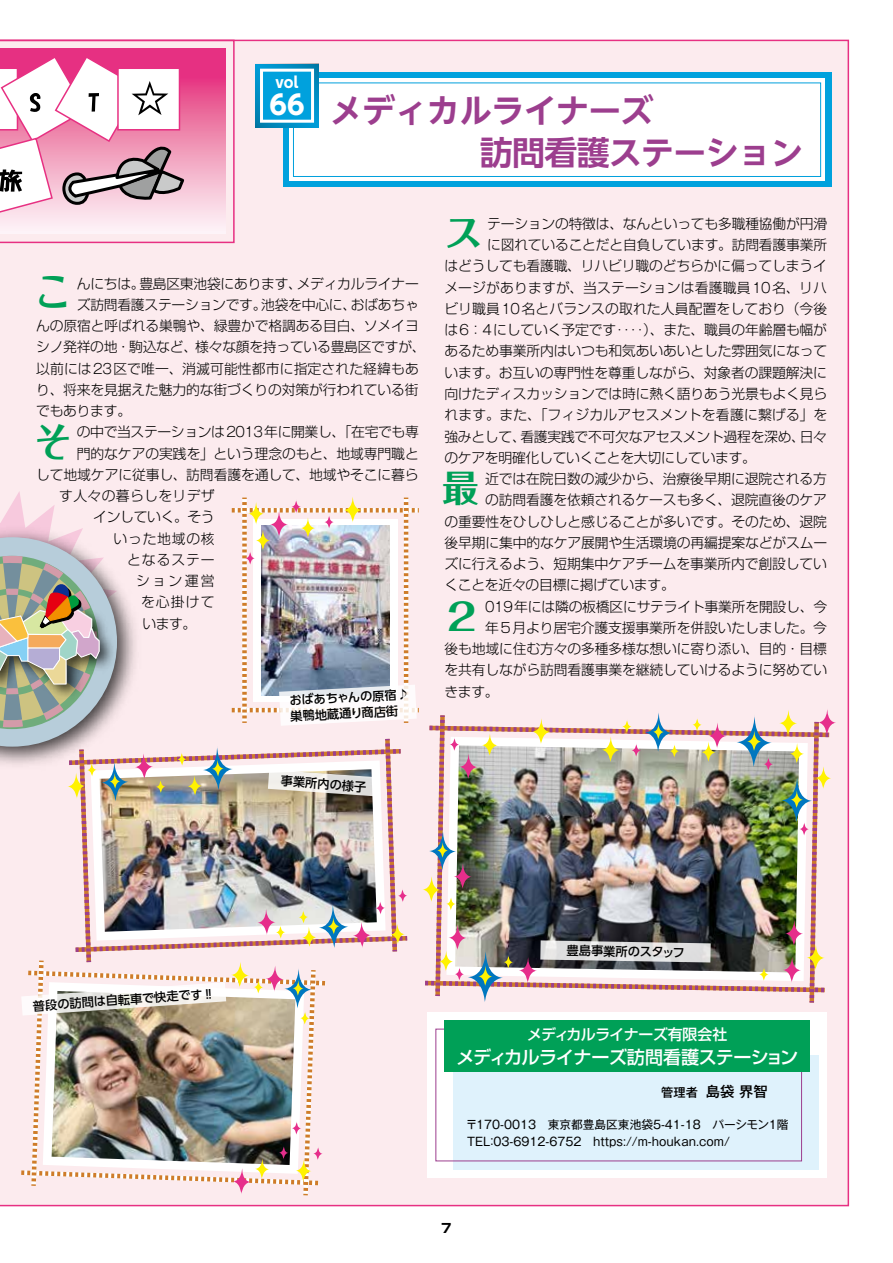
<style>
.page{position:relative;width:893px;height:1263px;background:#fff}
.page>*{position:absolute;margin:0;border:0;box-sizing:border-box;transform-origin:0 0}
.t1{font:700 39.6px "Folk Pro";color:#00a057;scale:.96 1}
.t2{font:700 36.9px "Folk Pro";color:#00a057}
.t3{font:700 36.9px "Folk Pro";color:#00a057;scale:1.12 1}
.t4{font:700 33px/42.5px "UD Shin Go NT Pro De";letter-spacing:-.02em;color:#9c3e8e}
.t5{font:700 26.55px "UD Shin Go Pro";color:#fff}
.t6{font:500 18px "Shin Go Pro";letter-spacing:-.035em;color:#fff}
.t7{font:500 14.85px "Shin Go Pro";letter-spacing:-.03em;color:#fff}
.t8{font:700 14.85px "UD Shin Go Pro";color:#fff}
.t9{font:500 14.4px "Gothic MB101 Pro";color:#000}
.t10{font:300 13.8px "Shin Go Pro";letter-spacing:-.01em;color:#000}
.t11{font:300 13.8px "Shin Go Pro";letter-spacing:.01em;color:#000}
.t12{font:300 13.8px "Shin Go Pro";letter-spacing:.015em;color:#000}
.t13{font:300 13.8px "Shin Go Pro";letter-spacing:.025em;color:#000}
.t14{font:300 13.8px "Shin Go Pro";letter-spacing:.055em;color:#000}
.t15{font:700 12.75px "Shin Go Pro";color:#000}
.t16{font:500 12.15px/15.9px "UD Shin Go Pro";color:#000}
.t17{font:11.7px/17px "Gothic MB101 Pro";color:#000}
.s1{font-family:"Gothic MB101 Pro"}
.s2{font-size:12.15px}
</style>
<div class="page">
<div style="left:0;top:40px;width:849px;height:1166px;background:#fcebee"></div>
<svg style="left:0;top:40px;width:235px;height:203px"></svg>
<div style="left:283px;top:72px;width:548px;height:115px;background:#00a1dd"></div>
<div style="left:289px;top:79px;width:536px;height:102px;background:#fff"></div>
<div style="left:293px;top:83px;width:528px;height:94px;border:1px solid #00a1dd"></div>
<svg style="left:255px;top:64px;width:64px;height:64px"></svg>
<div style="left:261px;top:70px;width:52px;height:51px;background:#00a1dd"></div>
<div style="left:260px;top:69px;width:54px;height:54px;border:3px solid #fff"></div>
<img style="left:0;top:491px;width:836px;height:709px">
<svg style="left:815px;top:765px;width:16px;height:24px"></svg>
<p class="t8" style="left:275px;top:71px;width:25px">vol</p>
<h3 class="t5" style="left:269px;top:83px;width:37px">66</h3>
<h3 class="t4" style="left:330px;top:88px;width:475px">メディカルライナーズ<br>　　　　 訪問看護ステーション</h3>
<h1 class="t1" style="left:34px;top:259px;width:41px">こ</h1>
<p class="t10" style="left:77px;top:272px;width:344px">んにちは。豊島区東池袋にあります、メディカルライナー</p>
<p class="t10" style="left:77px;top:293px;width:344px">ズ訪問看護ステーションです。池袋を中心に、おばあちゃ</p>
<p class="t10" style="left:36px;top:314px;width:384px">んの原宿と呼ばれる巣鴨や、緑豊かで格調ある目白、ソメイヨ</p>
<p class="t10" style="left:36px;top:336px;width:391px">シノ発祥の地・駒込など、様々な顔を持っている豊島区ですが、</p>
<p class="t11" style="left:36px;top:357px;width:384px">以前には<span class="s1">23</span>区で唯一、消滅可能性都市に指定された経緯もあ</p>
<p class="t10" style="left:36px;top:378px;width:384px">り、将来を見据えた魅力的な街づくりの対策が行われている街</p>
<p class="t10" style="left:36px;top:399px;width:97px">でもあります。</p>
<p class="t10" style="left:77px;top:421px;width:344px">の中で当ステーションは<span class="s1">2013</span>年に開業し、「在宅でも専</p>
<p class="t10" style="left:77px;top:442px;width:344px">門的なケアの実践を」という理念のもと、地域専門職と</p>
<p class="t10" style="left:36px;top:463px;width:384px">して地域ケアに従事し、訪問看護を通して、地域やそこに暮ら</p>
<p class="t13" style="left:59px;top:485px;width:157px">す人々の暮らしをリデザ</p>
<p class="t10" style="left:93px;top:506px;width:123px">インしていく。そう</p>
<p class="t14" style="left:114px;top:527px;width:103px">いった地域の核</p>
<p class="t10" style="left:127px;top:548px;width:89px">となるステー</p>
<p class="t10" style="left:136px;top:570px;width:80px">ション運営</p>
<p class="t10" style="left:141px;top:591px;width:75px">を心掛けて</p>
<p class="t10" style="left:143px;top:612px;width:55px">います。</p>
<h1 class="t1" style="left:34px;top:408px;width:41px">そ</h1>
<p class="t16" style="left:289px;top:692px;width:121px;rotate:-3deg">おばあちゃんの原宿♪巣鴨地蔵通り商店街</p>
<p class="t16" style="left:281px;top:773px;width:87px;rotate:4deg">事業所内の様子</p>
<p class="t10" style="left:487px;top:212px;width:341px">テーションの特徴は、なんといっても多職種協働が円滑</p>
<p class="t10" style="left:487px;top:234px;width:341px">に図れていることだと自負しています。訪問看護事業所</p>
<p class="t10" style="left:444px;top:255px;width:384px">はどうしても看護職、リハビリ職のどちらかに偏ってしまうイ</p>
<p class="t11" style="left:444px;top:276px;width:384px">メージがありますが、当ステーションは看護職員<span class="s1">10</span>名、リハ</p>
<p class="t11" style="left:444px;top:297px;width:384px">ビリ職員<span class="s1">10</span>名とバランスの取れた人員配置をしており（今後</p>
<p class="t10" style="left:444px;top:319px;width:384px">は<span class="s1">6</span>：<span class="s1">4</span>にしていく予定です‥‥）、また、職員の年齢層も幅が</p>
<p class="t10" style="left:444px;top:340px;width:384px">あるため事業所内はいつも和気あいあいとした雰囲気になって</p>
<p class="t10" style="left:444px;top:361px;width:384px">います。お互いの専門性を尊重しながら、対象者の課題解決に</p>
<p class="t10" style="left:444px;top:382px;width:384px">向けたディスカッションでは時に熱く語りあう光景もよく見ら</p>
<p class="t12" style="left:444px;top:404px;width:384px">れます。また、「フィジカルアセスメントを看護に繋げる」を</p>
<p class="t10" style="left:444px;top:425px;width:384px">強みとして、看護実践で不可欠なアセスメント過程を深め、日々</p>
<p class="t10" style="left:444px;top:446px;width:313px">のケアを明確化していくことを大切にしています。</p>
<p class="t10" style="left:485px;top:467px;width:344px">近では在院日数の減少から、治療後早期に退院される方</p>
<p class="t10" style="left:485px;top:489px;width:344px">の訪問看護を依頼されるケースも多く、退院直後のケア</p>
<p class="t10" style="left:444px;top:510px;width:384px">の重要性をひしひしと感じることが多いです。そのため、退院</p>
<p class="t10" style="left:444px;top:531px;width:384px">後早期に集中的なケア展開や生活環境の再編提案などがスムー</p>
<p class="t10" style="left:444px;top:552px;width:384px">ズに行えるよう、短期集中ケアチームを事業所内で創設してい</p>
<p class="t10" style="left:444px;top:574px;width:232px">くことを近々の目標に掲げています。</p>
<p class="t10" style="left:485px;top:595px;width:344px"><span class="s1">019</span>年には隣の板橋区にサテライト事業所を開設し、今</p>
<p class="t10" style="left:485px;top:616px;width:344px">年５月より居宅介護支援事業所を併設いたしました。今</p>
<p class="t10" style="left:444px;top:637px;width:384px">後も地域に住む方々の多種多様な想いに寄り添い、目的・目標</p>
<p class="t10" style="left:444px;top:659px;width:384px">を共有しながら訪問看護事業を継続していけるように努めてい</p>
<p class="t10" style="left:444px;top:680px;width:56px">きます。</p>
<h1 class="t1" style="left:444px;top:199px;width:41px">ス</h1>
<h2 class="t2" style="left:442px;top:457px;width:38px">最</h2>
<h2 class="t3" style="left:447px;top:585px;width:27px">2</h2>
<p class="t16" style="left:32px;top:998px;width:184px;rotate:-4deg">普段の訪問は自転車で快走です‼</p>
<p class="t16" style="left:567px;top:942px;width:120px;rotate:1deg">豊島事業所のスタッフ</p>
<p class="t7" style="left:527px;top:1022px;width:201px">メディカルライナーズ有限会社</p>
<h3 class="t6" style="left:456px;top:1042px;width:343px">メディカルライナーズ訪問看護ステーション</h3>
<p class="t9" style="left:661px;top:1080px;width:108px"><span class="s2">管理者</span> 島袋 界智</p>
<p class="t17" style="left:466px;top:1114px;width:324px">〒170-0013　東京都豊島区東池袋5-41-18　パーシモン1階<br>TEL：03-6912-6752　https://m-houkan.com/</p>
<p class="t15" style="left:441px;top:1218px;width:12px">7</p>
</div>
